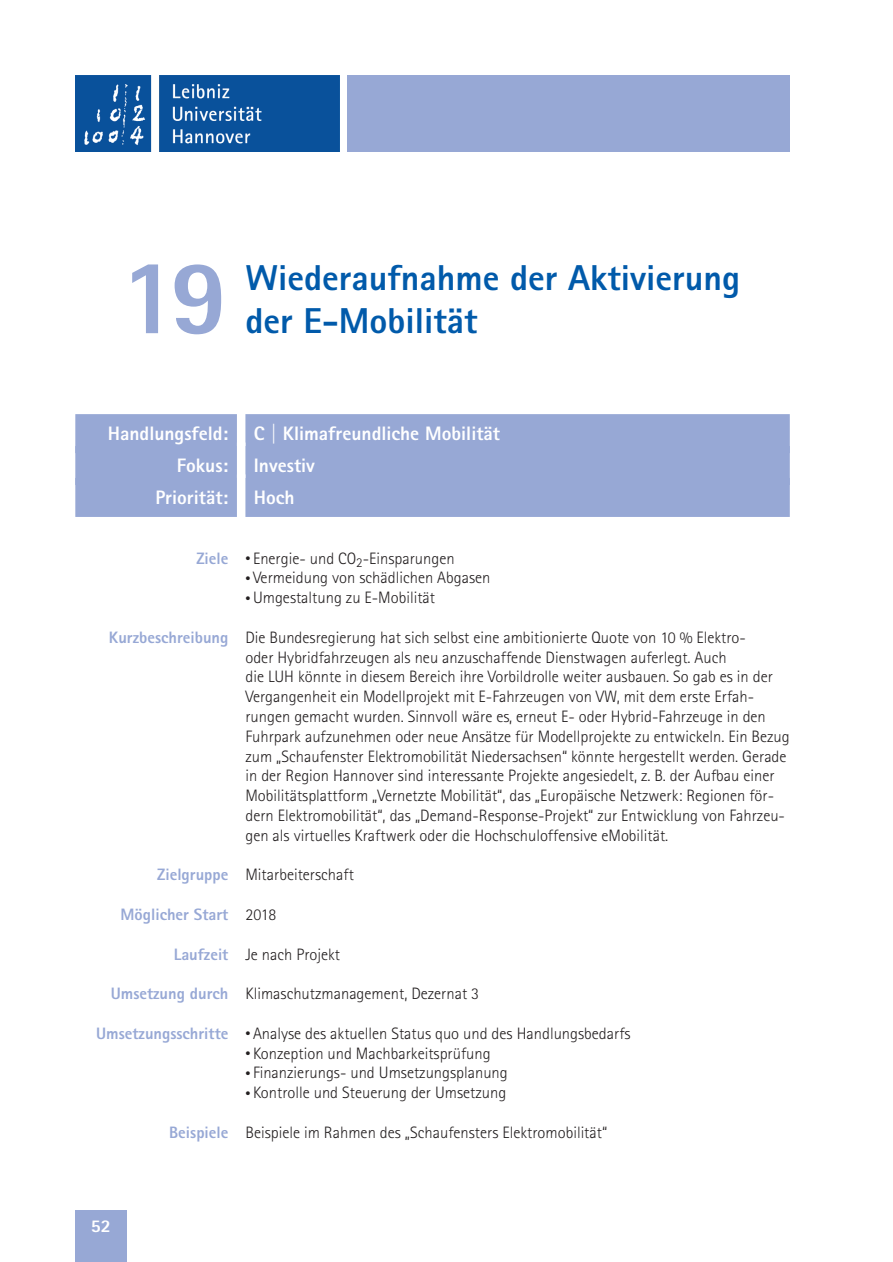
<style>
.page{position:relative;width:893px;height:1262px;background:#fff}
.page>*{position:absolute;margin:0;border:0;box-sizing:border-box;transform-origin:0 0}
.t1{font:800 106.5px "Rotis Sans Serif Std";color:#97a8d5}
.t2{font:800 36px/43.2px "Rotis Sans Serif Std";color:#015aaa}
.t3{font:800 19.5px "Rotis Sans Serif Std";color:#fff}
.t4{font:800 18px "Rotis Sans Serif Std";color:#fff}
.t5{font:300 16.5px/19.8px "Rotis Sans Serif Std";color:#231f20}
.t6{font:800 16.5px "Rotis Sans Serif Std";color:#97a8d5}
.s1{font-weight:800;color:#97a8d5}
.s2{font-size:10.5px}
.s3{font-weight:300;color:#231f20}
</style>
<div class="page">
<div style="left:75px;top:1210px;width:51px;height:52px;background:#97a8d5"></div>
<img style="left:75px;top:75px;width:264px;height:77px">
<div style="left:347px;top:75px;width:443px;height:77px;background:#97a8d5"></div>
<div style="left:75px;top:414px;width:715px;height:39px;background:#97a8d5"></div>
<div style="left:237px;top:411px;width:8px;height:43px;background:#fff"></div>
<div style="left:75px;top:446px;width:715px;height:39px;background:#97a8d5"></div>
<div style="left:237px;top:443px;width:8px;height:43px;background:#fff"></div>
<div style="left:75px;top:478px;width:715px;height:39px;background:#97a8d5"></div>
<div style="left:237px;top:474px;width:8px;height:44px;background:#fff"></div>
<h1 class="t1" style="left:120px;top:229px;width:110px">19</h1>
<h2 class="t2" style="left:245px;top:255px;width:496px">Wiederaufnahme der Aktivierung der E-Mobilität</h2>
<p class="t3" style="left:108px;top:421px;width:122px">Handlungsfeld:</p>
<p class="t3" style="left:254px;top:421px;width:248px">C | Klimafreundliche Mobilität</p>
<p class="t3" style="left:177px;top:453px;width:53px">Fokus:</p>
<p class="t3" style="left:254px;top:453px;width:62px">Investiv</p>
<p class="t3" style="left:155px;top:485px;width:74px">Priorität:</p>
<p class="t3" style="left:254px;top:485px;width:42px">Hoch</p>
<p class="t5" style="left:196px;top:548px;width:260px"><span class="s1">Ziele</span> <span class="s2">•</span> Energie- und CO<sub>2</sub>-Einsparungen</p>
<p class="t5" style="left:245px;top:568px;width:246px"><span class="s2">•</span> Vermeidung von schädlichen Abgasen</p>
<p class="t5" style="left:245px;top:588px;width:191px"><span class="s2">•</span> Umgestaltung zu E-Mobilität</p>
<p class="t5" style="left:245px;top:627px;width:546px;text-indent:-137px"><span class="s1">Kurzbeschreibung</span> Die Bundesregierung hat sich selbst eine ambitionierte Quote von 10 % Elektro-<br>oder Hybridfahrzeugen als neu anzuschaffende Dienstwagen auferlegt. Auch<br>die LUH könnte in diesem Bereich ihre Vorbildrolle weiter ausbauen. So gab es in der Vergangenheit ein Modellprojekt mit E-Fahrzeugen von VW, mit dem erste Erfah&shy;rungen gemacht wurden. Sinnvoll wäre es, erneut E- oder Hybrid-Fahrzeuge in den Fuhrpark aufzunehmen oder neue Ansätze für Modellprojekte zu entwickeln. Ein Bezug zum „Schaufenster Elektromobilität Niedersachsen“ könnte hergestellt werden. Gerade in der Region Hannover sind interessante Projekte angesiedelt, z. B. der Aufbau einer Mobilitätsplattform „Vernetzte Mobilität“, das „Europäische Netzwerk: Regionen för&shy;dern Elektromobilität“, das „Demand-Response-Projekt“ zur Entwicklung von Fahrzeu&shy;gen als virtuelles Kraftwerk oder die Hochschuloffensive eMobilität.</p>
<p class="t5" style="left:157px;top:865px;width:198px"><span class="s1">Zielgruppe</span> Mitarbeiterschaft</p>
<p class="t6" style="left:121px;top:904px;width:157px">Möglicher Start <span class="s3">2018</span></p>
<p class="t5" style="left:174px;top:944px;width:168px"><span class="s1">Laufzeit</span> Je nach Projekt</p>
<p class="t5" style="left:111px;top:984px;width:370px"><span class="s1">Umsetzung durch</span> Klimaschutzmanagement, Dezernat 3</p>
<p class="t5" style="left:96px;top:1023px;width:536px"><span class="s1">Umsetzungsschritte</span> <span class="s2">•</span> Analyse des aktuellen Status quo und des Handlungsbedarfs</p>
<p class="t5" style="left:245px;top:1043px;width:247px"><span class="s2">•</span> Konzeption und Machbarkeitsprüfung</p>
<p class="t5" style="left:245px;top:1063px;width:264px"><span class="s2">•</span> Finanzierungs- und Umsetzungsplanung</p>
<p class="t5" style="left:245px;top:1083px;width:262px"><span class="s2">•</span> Kontrolle und Steuerung der Umsetzung</p>
<p class="t5" style="left:169px;top:1122px;width:440px"><span class="s1">Beispiele</span> Beispiele im Rahmen des „Schaufensters Elektromobilität“</p>
<p class="t4" style="left:91px;top:1214px;width:22px">52</p>
</div>
